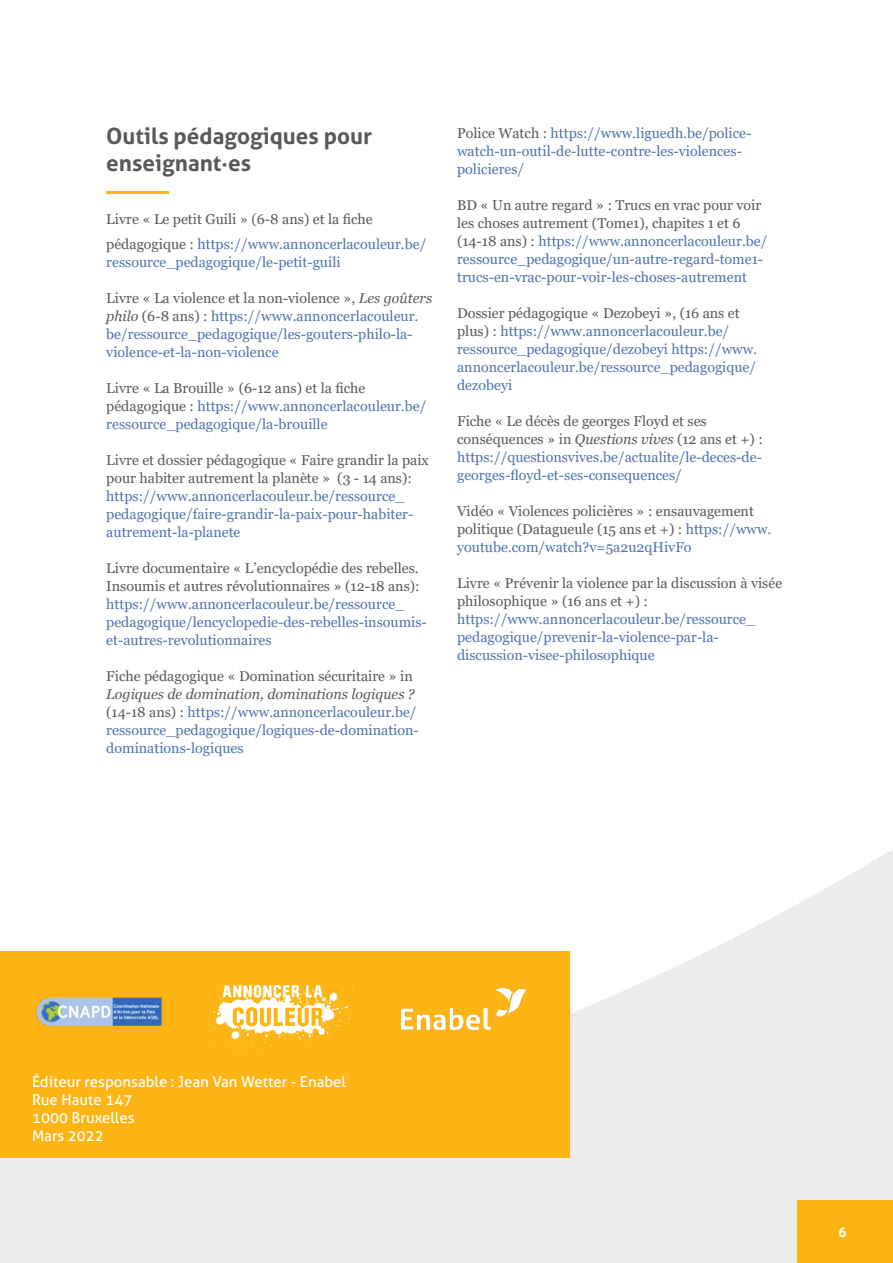
<style>
.page{position:relative;width:893px;height:1263px;background:#fff}
.page>*{position:absolute;margin:0;border:0;box-sizing:border-box;transform-origin:0 0}
.t1{font:700 22.5px/27px "Aller";color:#58595b}
.t2{font:15px/18px "Aller";color:#fff}
.t3{font:14.25px/18px "Georgia";color:#4f73ad}
.t4{font:14.25px/18px "Georgia";color:#58595b}
.t5{font:700 13.5px "Aller";color:#fff}
.s1{color:#4f73ad}
.s2{color:#58595b}
.s3{font-style:italic;color:#58595b}
</style>
<div class="page">
<svg style="left:0;top:849px;width:893px;height:414px;fill:#ebecec"></svg>
<div style="left:0;top:1158px;width:107px;height:105px;background:#ebecec"></div>
<div style="left:0;top:952px;width:570px;height:206px;background:#fcb515"></div>
<svg style="left:213px;top:984px;width:140px;height:71px"></svg>
<img style="left:401px;top:987px;width:126px;height:43px">
<img style="left:36px;top:997px;width:126px;height:29px">
<div style="left:797px;top:1200px;width:96px;height:63px;background:#fcb314"></div>
<hr style="left:106px;top:191px;width:63px;height:3px;background:#fcb515">
<h1 class="t1" style="left:106px;top:123px;width:267px">Outils pédagogiques pour enseignant·es</h1>
<p class="t4" style="left:106px;top:206px;width:322px;line-height:25.5px">Livre « Le petit Guili » (6-8 ans) et la fiche pédagogique : <span class="s1">https://www.annoncerlacouleur.be/</span></p>
<p class="t3" style="left:106px;top:254px;width:236px">ressource_pedagogique/le-petit-guili</p>
<p class="t3" style="left:106px;top:290px;width:327px"><span class="s2">Livre « La violence et la non-violence »,</span> <span class="s3">Les goûters philo</span> <span class="s2">(6-8 ans) :</span> https://www.annoncerlacouleur. be/ressource_pedagogique/les-gouters-philo-la&shy;violence-et-la-non-violence</p>
<p class="t3" style="left:106px;top:380px;width:322px"><span class="s2">Livre « La Brouille » (6-12 ans) et la fiche pédagogique :</span> https://www.annoncerlacouleur.be/ ressource_pedagogique/la-brouille</p>
<p class="t4" style="left:106px;top:451px;width:324px">Livre et dossier pédagogique « Faire grandir la paix pour habiter autrement la planète » (3 - 14 ans):</p>
<p class="t3" style="left:106px;top:487px;width:309px">https://www.annoncerlacouleur.be/ressource_ pedagogique/faire-grandir-la-paix-pour-habiter&shy;autrement-la-planete</p>
<p class="t4" style="left:106px;top:559px;width:315px">Livre documentaire « L’encyclopédie des rebelles.<br>Insoumis et autres révolutionnaires » (12-18 ans):</p>
<p class="t3" style="left:106px;top:595px;width:322px">https://www.annoncerlacouleur.be/ressource_ pedagogique/lencyclopedie-des-rebelles-insoumis&shy;et-autres-revolutionnaires</p>
<p class="t4" style="left:106px;top:667px;width:308px">Fiche pédagogique « Domination sécuritaire » in</p>
<p class="t3" style="left:106px;top:685px;width:314px"><span class="s3">Logiques de domination, dominations logiques ? </span><span class="s2">(14-18 ans) :</span> https://www.annoncerlacouleur.be/ ressource_pedagogique/logiques-de-domination&shy;dominations-logiques</p>
<p class="t3" style="left:457px;top:125px;width:296px"><span class="s2">Police Watch :</span> https://www.liguedh.be/police&shy;watch-un-outil-de-lutte-contre-les-violences&shy;policieres/</p>
<p class="t3" style="left:457px;top:197px;width:312px"><span class="s2">BD « Un autre regard » : Trucs en vrac pour voir les choses autrement (Tome1), chapites 1 et 6 (14-18 ans) :</span> https://www.annoncerlacouleur.be/ ressource_pedagogique/un-autre-regard-tome1- trucs-en-vrac-pour-voir-les-choses-autrement</p>
<p class="t3" style="left:457px;top:305px;width:301px"><span class="s2">Dossier pédagogique « Dezobeyi », (16 ans et plus) :</span> https://www.annoncerlacouleur.be/ ressource_pedagogique/dezobeyi https://www. annoncerlacouleur.be/ressource_pedagogique/ dezobeyi</p>
<p class="t3" style="left:457px;top:413px;width:307px"><span class="s2">Fiche « Le décès de georges Floyd et ses conséquences » in</span> <span class="s3">Questions vives</span> <span class="s2">(12 ans et +) : </span>https://questionsvives.be/actualite/le-deces-de&shy;georges-floyd-et-ses-consequences/</p>
<p class="t4" style="left:457px;top:503px;width:316px">Vidéo « Violences policières » : ensauvagement politique (Datagueule (15 ans et +) : <span class="s1">https://www. youtube.com/watch?v=5a2u2qHivFo</span></p>
<p class="t4" style="left:457px;top:575px;width:327px">Livre « Prévenir la violence par la discussion à visée philosophique » (16 ans et +) :</p>
<p class="t3" style="left:457px;top:611px;width:300px">https://www.annoncerlacouleur.be/ressource_ pedagogique/prevenir-la-violence-par-la&shy;discussion-visee-philosophique</p>
<p class="t2" style="left:32px;top:1073px;width:316px">Éditeur responsable : Jean Van Wetter - Enabel<br>Rue Haute 147<br>1000 Bruxelles<br>Mars 2022</p>
<p class="t5" style="left:838px;top:1224px;width:10px">6</p>
</div>
